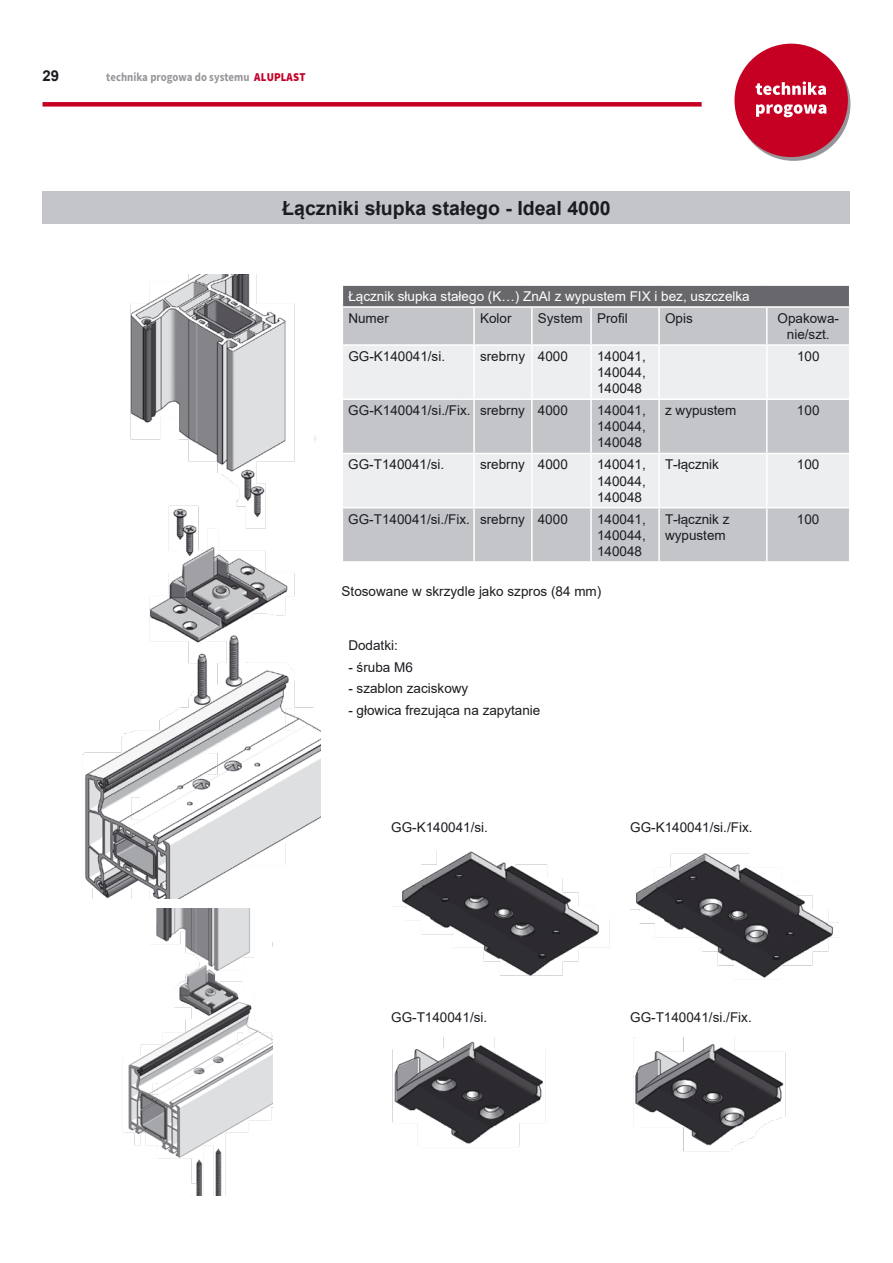
<style>
.page{position:relative;width:893px;height:1263px;background:#fff}
.page>*{position:absolute;margin:0;border:0;box-sizing:border-box;transform-origin:0 0}
.t1{font:700 19.5px "Arial";color:#1b1c20}
.t2{font:700 15px "Arial";color:#1b1c20}
.t3{font:13.5px/16.2px "Arial";color:#1b1c20;text-align:justify}
.t4{font:13.5px "Arial";color:#fff}
.t5{font:700 12px "Source Sans Pro";color:#969599;scale:.9 1}
.s1{font-weight:900;color:#c1022b}
.s2{font-weight:900;color:#c60023}
</style>
<div class="page">
<div style="left:43px;top:102px;width:659px;height:5px;background:#c60023"></div>
<svg style="left:737px;top:47px;width:113px;height:114px"></svg>
<div style="left:734px;top:44px;width:114px;height:113px;background:#c60023;border-radius:50%"></div>
<svg style="left:756px;top:81px;width:70px;height:14px"></svg>
<svg style="left:756px;top:104px;width:70px;height:13px"></svg>
<div style="left:43px;top:191px;width:807px;height:33px;background:#c3c5c8"></div>
<img style="left:630px;top:853px;width:208px;height:125px">
<img style="left:82px;top:274px;width:239px;height:624px">
<img style="left:391px;top:852px;width:219px;height:125px">
<div style="left:342px;top:285px;width:508px;height:22px;background:#68676c"></div>
<div style="left:343px;top:308px;width:506px;height:253px;background:#c3c5c8"></div>
<svg style="left:343px;top:346px;width:506px;height:161px;background:#dfe0e2"></svg>
<hr style="left:342px;top:284px;width:120px;height:2px;background:#fff">
<svg style="left:342px;top:286px;width:1px;height:20px"></svg>
<hr style="left:462px;top:284px;width:64px;height:2px;background:#fff">
<hr style="left:526px;top:284px;width:65px;height:2px;background:#fff">
<hr style="left:591px;top:284px;width:68px;height:2px;background:#fff">
<hr style="left:659px;top:284px;width:108px;height:2px;background:#fff">
<hr style="left:767px;top:284px;width:83px;height:2px;background:#fff">
<svg style="left:849px;top:286px;width:1px;height:20px"></svg>
<hr style="left:342px;top:306px;width:120px;height:2px;background:#fff">
<hr style="left:462px;top:306px;width:64px;height:2px;background:#fff">
<hr style="left:473px;top:308px;width:2px;height:36px;background:#fff">
<hr style="left:526px;top:306px;width:65px;height:2px;background:#fff">
<hr style="left:531px;top:308px;width:2px;height:36px;background:#fff">
<hr style="left:591px;top:306px;width:68px;height:2px;background:#fff">
<hr style="left:590px;top:308px;width:2px;height:36px;background:#fff">
<hr style="left:659px;top:306px;width:108px;height:2px;background:#fff">
<hr style="left:658px;top:308px;width:2px;height:36px;background:#fff">
<hr style="left:767px;top:306px;width:83px;height:2px;background:#fff">
<hr style="left:766px;top:308px;width:2px;height:36px;background:#fff">
<hr style="left:342px;top:344px;width:120px;height:2px;background:#fff">
<hr style="left:462px;top:344px;width:64px;height:2px;background:#fff">
<hr style="left:473px;top:346px;width:2px;height:52px;background:#fff">
<hr style="left:526px;top:344px;width:65px;height:2px;background:#fff">
<hr style="left:531px;top:346px;width:2px;height:52px;background:#fff">
<hr style="left:591px;top:344px;width:68px;height:2px;background:#fff">
<hr style="left:590px;top:346px;width:2px;height:52px;background:#fff">
<hr style="left:659px;top:344px;width:108px;height:2px;background:#fff">
<hr style="left:658px;top:346px;width:2px;height:52px;background:#fff">
<hr style="left:767px;top:344px;width:83px;height:2px;background:#fff">
<hr style="left:766px;top:346px;width:2px;height:52px;background:#fff">
<hr style="left:342px;top:398px;width:120px;height:2px;background:#fff">
<hr style="left:462px;top:398px;width:64px;height:2px;background:#fff">
<hr style="left:473px;top:400px;width:2px;height:53px;background:#fff">
<hr style="left:526px;top:398px;width:65px;height:2px;background:#fff">
<hr style="left:531px;top:400px;width:2px;height:53px;background:#fff">
<hr style="left:591px;top:398px;width:68px;height:2px;background:#fff">
<hr style="left:590px;top:400px;width:2px;height:53px;background:#fff">
<hr style="left:659px;top:398px;width:108px;height:2px;background:#fff">
<hr style="left:658px;top:400px;width:2px;height:53px;background:#fff">
<hr style="left:767px;top:398px;width:83px;height:2px;background:#fff">
<hr style="left:766px;top:400px;width:2px;height:53px;background:#fff">
<hr style="left:342px;top:453px;width:120px;height:1px;background:#fff">
<hr style="left:462px;top:453px;width:64px;height:1px;background:#fff">
<hr style="left:473px;top:454px;width:2px;height:53px;background:#fff">
<hr style="left:526px;top:453px;width:65px;height:1px;background:#fff">
<hr style="left:531px;top:454px;width:2px;height:53px;background:#fff">
<hr style="left:591px;top:453px;width:68px;height:1px;background:#fff">
<hr style="left:590px;top:454px;width:2px;height:53px;background:#fff">
<hr style="left:659px;top:453px;width:108px;height:1px;background:#fff">
<hr style="left:658px;top:454px;width:2px;height:53px;background:#fff">
<hr style="left:767px;top:453px;width:83px;height:1px;background:#fff">
<hr style="left:766px;top:454px;width:2px;height:53px;background:#fff">
<hr style="left:342px;top:507px;width:120px;height:1px;background:#fff">
<hr style="left:462px;top:507px;width:64px;height:1px;background:#fff">
<hr style="left:473px;top:508px;width:2px;height:53px;background:#fff">
<hr style="left:526px;top:507px;width:65px;height:1px;background:#fff">
<hr style="left:531px;top:508px;width:2px;height:53px;background:#fff">
<hr style="left:591px;top:507px;width:68px;height:1px;background:#fff">
<hr style="left:590px;top:508px;width:2px;height:53px;background:#fff">
<hr style="left:659px;top:507px;width:108px;height:1px;background:#fff">
<hr style="left:658px;top:508px;width:2px;height:53px;background:#fff">
<hr style="left:767px;top:507px;width:83px;height:1px;background:#fff">
<hr style="left:766px;top:508px;width:2px;height:53px;background:#fff">
<img style="left:123px;top:908px;width:149px;height:287px">
<img style="left:392px;top:1038px;width:154px;height:110px">
<img style="left:633px;top:1038px;width:153px;height:114px">
<p class="t2" style="left:43px;top:65px;width:18px">29</p>
<p class="t5" style="left:106px;top:69px;width:223px">technika progowa do systemu <span class="s1">AL</span><span class="s2">UPL</span><span class="s1">AST</span></p>
<h1 class="t1" style="left:282px;top:194px;width:330px">Łączniki słupka stałego - Ideal 4000</h1>
<p class="t4" style="left:348px;top:287px;width:403px">Łącznik słupka stałego (K…) ZnAl z wypustem FIX i bez, uszczelka</p>
<p class="t3" style="left:348px;top:310px;width:42px">Numer</p>
<p class="t3" style="left:480px;top:310px;width:33px">Kolor</p>
<p class="t3" style="left:538px;top:310px;width:91px">System Profil</p>
<p class="t3" style="left:665px;top:310px;width:29px">Opis</p>
<p class="t3" style="left:777px;top:310px;width:63px;text-align:center">Opakowa&shy;nie/szt.</p>
<p class="t3" style="left:348px;top:348px;width:98px">GG-K140041/si.</p>
<p class="t3" style="left:480px;top:348px;width:89px">srebrny 4000</p>
<p class="t3" style="left:597px;top:348px;width:50px">140041, 140044, 140048</p>
<p class="t3" style="left:797px;top:348px;width:24px">100</p>
<p class="t3" style="left:348px;top:402px;width:221px">GG-K140041/si./Fix. srebrny 4000</p>
<p class="t3" style="left:597px;top:402px;width:50px">140041, 140044, 140048</p>
<p class="t3" style="left:665px;top:402px;width:73px">z wypustem</p>
<p class="t3" style="left:797px;top:402px;width:24px">100</p>
<p class="t3" style="left:348px;top:456px;width:98px">GG-T140041/si.</p>
<p class="t3" style="left:480px;top:456px;width:89px">srebrny 4000</p>
<p class="t3" style="left:597px;top:456px;width:50px">140041, 140044, 140048</p>
<p class="t3" style="left:665px;top:456px;width:55px">T-łącznik</p>
<p class="t3" style="left:797px;top:456px;width:24px">100</p>
<p class="t3" style="left:348px;top:511px;width:221px">GG-T140041/si./Fix. srebrny 4000</p>
<p class="t3" style="left:597px;top:511px;width:50px">140041, 140044, 140048</p>
<p class="t3" style="left:665px;top:511px;width:66px">T-łącznik z wypustem</p>
<p class="t3" style="left:797px;top:511px;width:24px">100</p>
<p class="t3" style="left:342px;top:583px;width:261px">Stosowane w skrzydle jako szpros (84 mm)</p>
<p class="t3" style="left:348px;top:637px;width:51px">Dodatki:</p>
<p class="t3" style="left:348px;top:659px;width:66px">- śruba M6</p>
<p class="t3" style="left:348px;top:680px;width:122px">- szablon zaciskowy</p>
<p class="t3" style="left:348px;top:702px;width:194px">- głowica frezująca na zapytanie</p>
<p class="t3" style="left:391px;top:819px;width:98px">GG-K140041/si.</p>
<p class="t3" style="left:630px;top:819px;width:124px">GG-K140041/si./Fix.</p>
<p class="t3" style="left:391px;top:1009px;width:98px">GG-T140041/si.</p>
<p class="t3" style="left:630px;top:1009px;width:123px">GG-T140041/si./Fix.</p>
</div>
